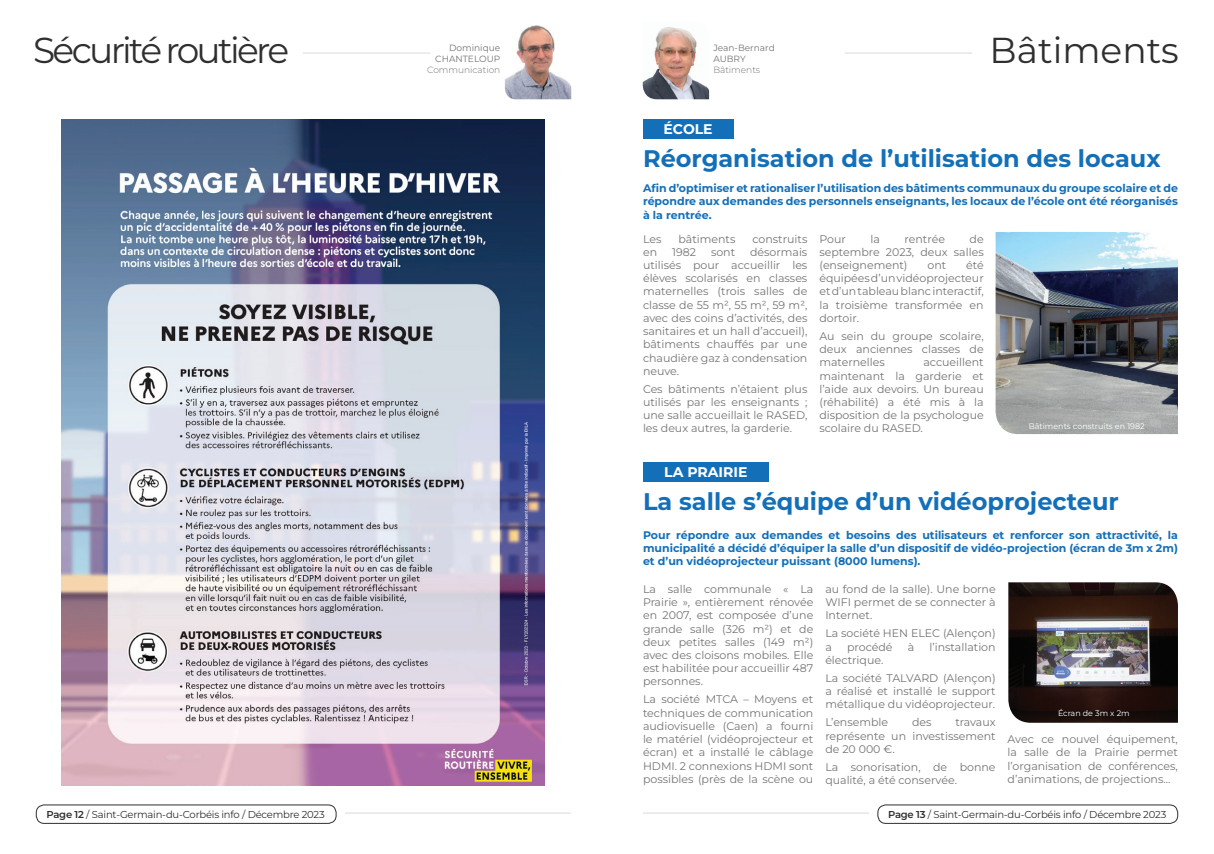
<style>
.page{position:relative;width:1214px;height:854px;background:#fff}
.page>*{position:absolute;margin:0;border:0;box-sizing:border-box;transform-origin:0 0}
.t1{font:36px "Montserrat";letter-spacing:-.075em;color:#2e2f2e}
.t2{font:36px "Montserrat";color:#2e2f2e}
.t3{font:700 24px "Montserrat";color:#136fb8}
.t4{font:700 14px "Montserrat";color:#fff}
.t5{font:11px/13.2px "Montserrat";color:#737473;text-align:justify}
.t6{font:700 11px/13.2px "Montserrat";color:#136fb8;text-align:justify}
.t7{font:10px "Montserrat";letter-spacing:-.02em;color:#2e2f2e}
.t8{font:9px/10.8px "Montserrat";color:#737473;text-align:right}
.t9{font:300 9px "Montserrat";color:#737473}
.t10{font:8px "Montserrat";color:#fff}
.s1{font-weight:600}
</style>
<div class="page">
<img style="left:62px;top:119px;width:482px;height:666px">
<hr style="left:303px;top:53px;width:127px;height:1px;background:#dbdad8">
<hr style="left:844px;top:53px;width:128px;height:1px;background:#dbdad8">
<hr style="left:643px;top:812px;width:226px;height:1px;background:#dbdad8">
<hr style="left:345px;top:812px;width:226px;height:1px;background:#dbdad8">
<div style="left:36px;top:804px;width:300px;height:19px;border:1px solid #2e2f2e;border-radius:8px"></div>
<div style="left:877px;top:804px;width:300px;height:19px;border:1px solid #2e2f2e;border-radius:8px"></div>
<img style="left:505px;top:25px;width:66px;height:74px">
<img style="left:642px;top:27px;width:67px;height:72px">
<div style="left:643px;top:119px;width:90px;height:19px;background:#136fb8"></div>
<div style="left:643px;top:462px;width:125px;height:19px;background:#136fb8"></div>
<img style="left:995px;top:232px;width:182px;height:202px">
<img style="left:1008px;top:582px;width:169px;height:140px">
<h1 class="t1" style="left:33px;top:26px;width:257px">Sécurité routière</h1>
<h1 class="t2" style="left:989px;top:26px;width:191px">Bâtiments</h1>
<p class="t8" style="left:435px;top:42px;width:67px">Dominique<br>CHANTELOUP</p>
<p class="t9" style="left:427px;top:64px;width:75px">Communication</p>
<p class="t8" style="left:713px;top:42px;width:63px;text-align:left">Jean-Bernard<br>AUBRY</p>
<p class="t9" style="left:713px;top:64px;width:48px">Bâtiments</p>
<p class="t4" style="left:663px;top:119px;width:51px">ÉCOLE</p>
<h2 class="t3" style="left:643px;top:142px;width:519px">Réorganisation de l’utilisation des locaux</h2>
<p class="t6" style="left:643px;top:181px;width:536px">Afin d’optimiser et rationaliser l’utilisation des bâtiments communaux du groupe scolaire et de répondre aux demandes des personnels enseignants, les locaux de l’école ont été réorganisés à la rentrée.</p>
<p class="t5" style="left:643px;top:232px;width:20px">Les</p>
<p class="t5" style="left:678px;top:232px;width:58px">bâtiments</p>
<p class="t5" style="left:752px;top:232px;width:56px">construits</p>
<p class="t5" style="left:643px;top:245px;width:16px">en</p>
<p class="t5" style="left:672px;top:245px;width:25px">1982</p>
<p class="t5" style="left:711px;top:245px;width:26px">sont</p>
<p class="t5" style="left:643px;top:245px;width:166px;text-indent:107px">désormais utilisés pour accueillir les élèves scolarisés en classes maternelles (trois salles de classe de 55 m², 55 m², 59 m², avec des coins d’activités, des sanitaires et un hall d’accueil), bâtiments chauffés par une chaudière gaz à condensation neuve.</p>
<p class="t5" style="left:643px;top:382px;width:166px">Ces bâtiments n’étaient plus utilisés par les enseignants ; une salle accueillait le RASED, les deux autres, la garderie.</p>
<p class="t5" style="left:819px;top:232px;width:166px;text-indent:150px">de septembre 2023, deux salles (enseignement)</p>
<p class="t5" style="left:819px;top:232px;width:28px">Pour</p>
<p class="t5" style="left:870px;top:232px;width:11px">la</p>
<p class="t5" style="left:904px;top:232px;width:42px">rentrée</p>
<p class="t5" style="left:819px;top:258px;width:166px;text-indent:147px">été équipées d’un vidéoprojecteur et d’un tableau blanc interactif, la troisième transformée en dortoir.</p>
<p class="t5" style="left:819px;top:329px;width:166px">Au sein du groupe scolaire, deux anciennes classes de maternelles</p>
<p class="t5" style="left:927px;top:258px;width:20px">ont</p>
<p class="t5" style="left:819px;top:355px;width:166px;text-indent:104px">accueillent maintenant la garderie et l’aide aux devoirs. Un bureau (réhabilité) a été mis à la disposition de la psychologue scolaire du RASED.</p>
<p class="t4" style="left:664px;top:462px;width:85px">LA PRAIRIE</p>
<p class="t10" style="left:1028px;top:420px;width:117px">Bâtiments construits en 1982</p>
<h2 class="t3" style="left:643px;top:485px;width:477px">La salle s’équipe d’un vidéoprojecteur</h2>
<p class="t6" style="left:643px;top:528px;width:536px">Pour répondre aux demandes et besoins des utilisateurs et renforcer son attractivité, la municipalité a décidé d’équiper la salle d’un dispositif de vidéo-projection (écran de 3m x 2m) et d’un vidéoprojecteur puissant (8000 lumens).</p>
<p class="t5" style="left:643px;top:582px;width:172px">La salle communale « La Prairie », entièrement rénovée en 2007, est composée d’une grande salle (326 m²) et de deux petites salles (149 m²) avec des cloisons mobiles. Elle est habilitée pour accueillir 487 personnes.</p>
<p class="t5" style="left:643px;top:692px;width:172px">La société MTCA – Moyens et techniques de communication audiovisuelle (Caen) a fourni le matériel (vidéoprojecteur et écran) et a installé le câblage HDMI. 2 connexions HDMI sont possibles (près de la scène ou</p>
<p class="t5" style="left:825px;top:582px;width:172px">au fond de la salle). Une borne WIFI permet de se connecter à Internet.</p>
<p class="t5" style="left:825px;top:626px;width:172px">La société HEN ELEC (Alençon) a</p>
<p class="t5" style="left:846px;top:639px;width:47px">procédé</p>
<p class="t5" style="left:907px;top:639px;width:8px">à</p>
<p class="t5" style="left:929px;top:639px;width:68px">l’installation</p>
<p class="t5" style="left:825px;top:650px;width:172px;line-height:18px">électrique.<br>La société TALVARD (Alençon)</p>
<p class="t5" style="left:825px;top:684px;width:172px">a réalisé et installé le support métallique du vidéoprojecteur.</p>
<p class="t5" style="left:825px;top:715px;width:64px">L’ensemble</p>
<p class="t5" style="left:911px;top:715px;width:21px">des</p>
<p class="t5" style="left:825px;top:715px;width:172px;text-indent:130px">travaux représente un investissement de 20 000 €.</p>
<p class="t5" style="left:825px;top:759px;width:172px">La sonorisation, de bonne qualité, a été conservée.</p>
<p class="t10" style="left:1057px;top:707px;width:73px">Écran de 3m x 2m</p>
<p class="t5" style="left:1007px;top:732px;width:172px">Avec ce nouvel équipement, la salle de la Prairie permet l’organisation de conférences, d’animations, de projections...</p>
<p class="t7" style="left:46px;top:807px;width:280px"><span class="s1">Page 12</span> / Saint-Germain-du-Corbéis info / Décembre 2023</p>
<p class="t7" style="left:888px;top:807px;width:280px"><span class="s1">Page 13</span> / Saint-Germain-du-Corbéis info / Décembre 2023</p>
</div>
